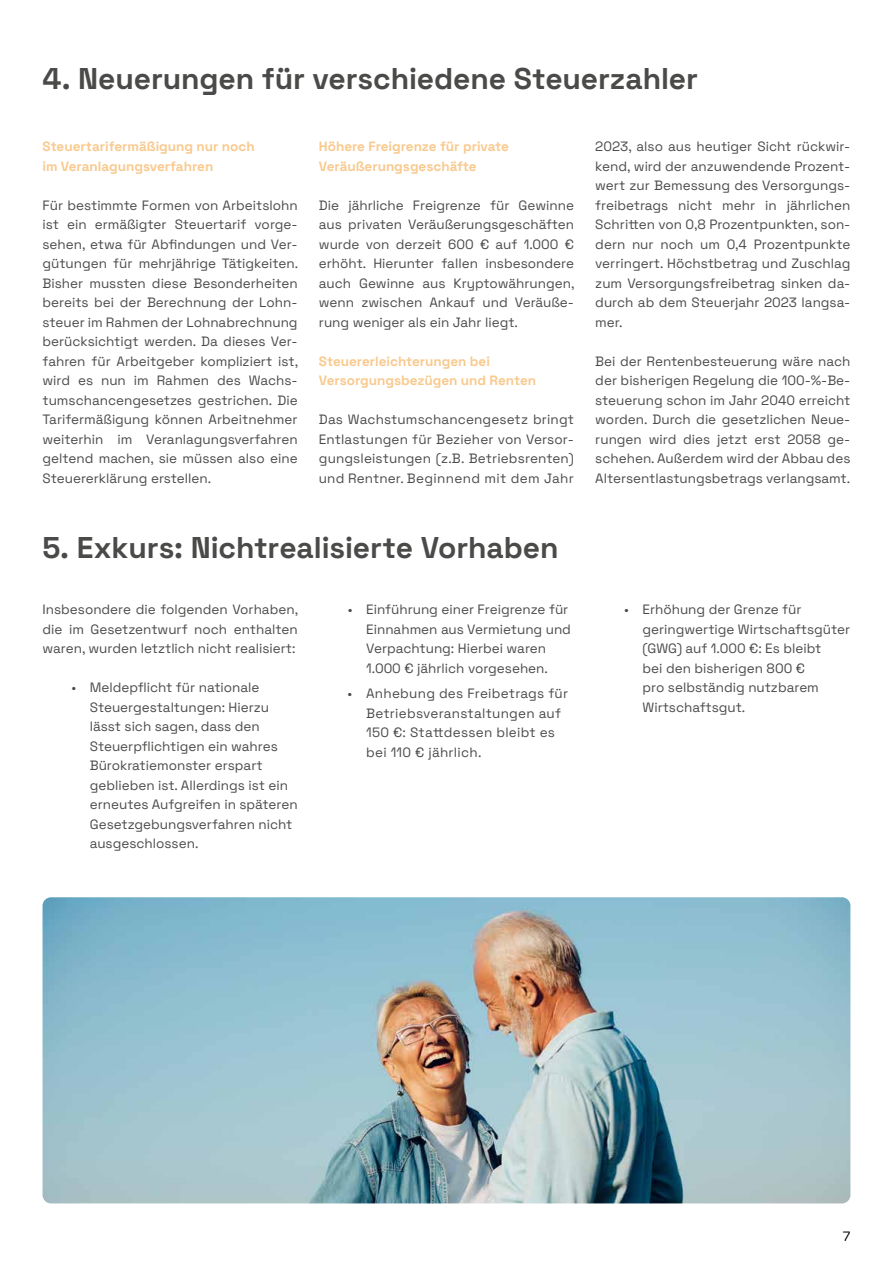
<style>
.page{position:relative;width:893px;height:1263px;background:#fff}
.page>*{position:absolute;margin:0;border:0;box-sizing:border-box;transform-origin:0 0}
.t1{font:700 30px "Space Grotesk";letter-spacing:-.005em;color:#4a4a49}
.t2{font:13.5px/19.5px "Space Grotesk";color:#4a4a49;text-align:justify}
.t3{font:700 13.5px/19.5px "Space Grotesk";color:#f9c98d}
.t4{font:13.5px/19.5px "Space Grotesk";letter-spacing:.02em;color:#4a4a49}
.t5{font:13.5px "Space Grotesk";color:#000}
</style>
<div class="page">
<img style="left:43px;top:897px;width:807px;height:306px">
<h1 class="t1" style="left:43px;top:57px;width:657px">4. Neuerungen für verschiedene Steuerzahler</h1>
<p class="t3" style="left:43px;top:136px;width:214px">Steuertarifermäßigung nur noch im Veranlagungsverfahren</p>
<p class="t2" style="left:43px;top:195px;width:257px">Für bestimmte Formen von Arbeitslohn ist ein ermäßigter Steuertarif vorge&shy;sehen, etwa für Abfindungen und Ver&shy;gütungen für mehrjährige Tätigkeiten.<br>Bisher mussten diese Besonderheiten bereits bei der Berechnung der Lohn&shy;steuer im Rahmen der Lohnabrechnung berücksichtigt werden. Da dieses Ver&shy;fahren für Arbeitgeber kompliziert ist, wird es nun im Rahmen des Wachs&shy;tumschancengesetzes gestrichen. Die Tarifermäßigung können Arbeitnehmer weiterhin im Veranlagungsverfahren geltend machen, sie müssen also eine Steuererklärung erstellen.</p>
<p class="t3" style="left:319px;top:136px;width:191px">Höhere Freigrenze für private<br>Veräußerungsgeschäfte</p>
<p class="t2" style="left:319px;top:195px;width:257px">Die jährliche Freigrenze für Gewinne aus privaten Veräußerungsgeschäften wurde von derzeit 600 € auf 1.000 € erhöht. Hierunter fallen insbesondere auch Gewinne aus Kryptowährungen, wenn zwischen Ankauf und Veräuße&shy;rung weniger als ein Jahr liegt.</p>
<p class="t3" style="left:319px;top:351px;width:219px">Steuererleichterungen bei<br>Versorgungsbezügen und Renten</p>
<p class="t2" style="left:319px;top:409px;width:257px">Das Wachstumschancengesetz bringt Entlastungen für Bezieher von Versor&shy;gungsleistungen (z.B. Betriebsrenten) und Rentner. Beginnend mit dem Jahr</p>
<h1 class="t1" style="left:43px;top:526px;width:517px">5. Exkurs: Nichtrealisierte Vorhaben</h1>
<p class="t2" style="left:43px;top:599px;width:257px">Insbesondere die folgenden Vorhaben, die im Gesetzentwurf noch enthalten waren, wurden letztlich nicht realisiert:</p>
<p class="t2" style="left:90px;top:677px;width:209px;text-align:left;text-indent:-18px">• Meldepflicht für nationale<br>Steuergestaltungen: Hierzu lässt sich sagen, dass den<br>Steuerpflichtigen ein wahres<br>Bürokratiemonster erspart geblieben ist. Allerdings ist ein erneutes Aufgreifen in späteren<br>Gesetzgebungsverfahren nicht ausgeschlossen.</p>
<p class="t2" style="left:366px;top:599px;width:206px;text-align:left;text-indent:-18px">• Einführung einer Freigrenze für<br>Einnahmen aus Vermietung und<br>Verpachtung: Hierbei waren<br>1.000 € jährlich vorgesehen.</p>
<p class="t4" style="left:366px;top:683px;width:204px;text-indent:-19px">• Anhebung des Freibetrags für<br>Betriebsveranstaltungen auf<br>150 €: Stattdessen bleibt es bei 110 € jährlich.</p>
<p class="t2" style="left:595px;top:136px;width:257px">2023, also aus heutiger Sicht rückwir&shy;kend, wird der anzuwendende Prozent&shy;wert zur Bemessung des Versorgungs&shy;freibetrags nicht mehr in jährlichen Schritten von 0,8 Prozentpunkten, son&shy;dern nur noch um 0,4 Prozentpunkte verringert. Höchstbetrag und Zuschlag zum Versorgungsfreibetrag sinken da&shy;durch ab dem Steuerjahr 2023 langsa&shy;mer.</p>
<p class="t2" style="left:595px;top:351px;width:257px">Bei der Rentenbesteuerung wäre nach der bisherigen Regelung die 100-%-Be&shy;steuerung schon im Jahr 2040 erreicht worden. Durch die gesetzlichen Neue&shy;rungen wird dies jetzt erst 2058 ge&shy;schehen. Außerdem wird der Abbau des Altersentlastungsbetrags verlangsamt.</p>
<p class="t2" style="left:643px;top:599px;width:209px;text-align:left;text-indent:-18px">• Erhöhung der Grenze für geringwertige Wirtschaftsgüter (GWG) auf 1.000 €: Es bleibt<br>bei den bisherigen 800 €<br>pro selbständig nutzbarem<br>Wirtschaftsgut.</p>
<p class="t5" style="left:843px;top:1227px;width:9px">7</p>
</div>
